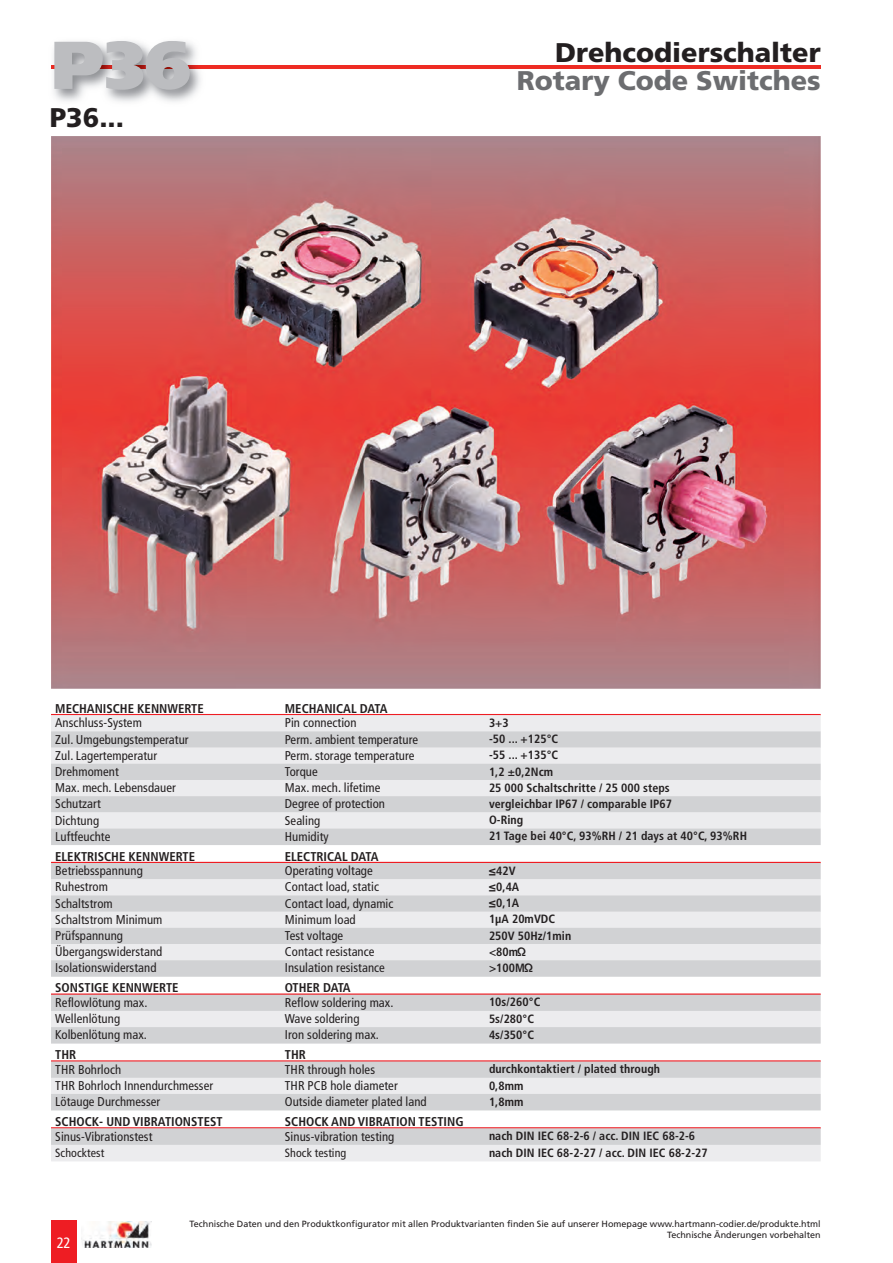
<style>
.page{position:relative;width:893px;height:1263px;background:#fff}
.page>*{position:absolute;margin:0;border:0;box-sizing:border-box;transform-origin:0 0}
.t1{font:900 67.5px "Frutiger LT";color:#bcbdc0}
.t2{font:900 27px "Frutiger LT";color:#231f20}
.t3{font:900 27px "Frutiger LT";color:#6c6d70}
.t4{font:condensed 15px "Frutiger LT";color:#fff}
.t5{font:condensed 12.75px "Frutiger LT";letter-spacing:.005em;color:#231f20}
.t6{font:700 condensed 12.75px "Frutiger LT";color:#231f20}
.t7{font:700 condensed 12.75px "Frutiger LT";letter-spacing:-.035em;color:#231f20}
.t8{font:700 condensed 12px "Frutiger LT";letter-spacing:.005em;color:#231f20}
.t9{font:condensed 12px "Frutiger LT";letter-spacing:.005em;color:#231f20}
.t10{font:9px/10.8px "Frutiger LT";color:#231f20;text-align:right}
</style>
<div class="page">
<img style="left:51px;top:136px;width:770px;height:553px">
<img style="left:62px;top:149px;width:721px;height:503px">
<div style="left:51px;top:1220px;width:26px;height:43px;background:#ee1d23"></div>
<img style="left:82px;top:1222px;width:69px;height:26px">
<hr style="left:51px;top:714px;width:770px;height:1px;background:#ee1d23">
<div style="left:51px;top:715px;width:770px;height:17px;background:#ececee"></div>
<div style="left:51px;top:731px;width:770px;height:17px;background:#d1d2d4"></div>
<div style="left:51px;top:747px;width:770px;height:17px;background:#ececee"></div>
<div style="left:51px;top:764px;width:770px;height:16px;background:#d1d2d4"></div>
<div style="left:51px;top:780px;width:770px;height:16px;background:#ececee"></div>
<div style="left:51px;top:796px;width:770px;height:17px;background:#d1d2d4"></div>
<div style="left:51px;top:812px;width:770px;height:17px;background:#ececee"></div>
<div style="left:51px;top:828px;width:770px;height:17px;background:#d1d2d4"></div>
<hr style="left:51px;top:862px;width:770px;height:1px;background:#ee1d23">
<div style="left:51px;top:863px;width:770px;height:16px;background:#d1d2d4"></div>
<div style="left:51px;top:879px;width:770px;height:17px;background:#ececee"></div>
<div style="left:51px;top:895px;width:770px;height:17px;background:#d1d2d4"></div>
<div style="left:51px;top:912px;width:770px;height:16px;background:#ececee"></div>
<div style="left:51px;top:928px;width:770px;height:16px;background:#d1d2d4"></div>
<div style="left:51px;top:944px;width:770px;height:16px;background:#ececee"></div>
<div style="left:51px;top:960px;width:770px;height:17px;background:#d1d2d4"></div>
<hr style="left:51px;top:993px;width:770px;height:2px;background:#ee1d23">
<div style="left:51px;top:995px;width:770px;height:16px;background:#d1d2d4"></div>
<div style="left:51px;top:1011px;width:770px;height:16px;background:#ececee"></div>
<div style="left:51px;top:1027px;width:770px;height:16px;background:#d1d2d4"></div>
<hr style="left:51px;top:1060px;width:770px;height:2px;background:#ee1d23">
<div style="left:51px;top:1061px;width:770px;height:17px;background:#d1d2d4"></div>
<div style="left:51px;top:1078px;width:770px;height:16px;background:#ececee"></div>
<div style="left:51px;top:1094px;width:770px;height:16px;background:#d1d2d4"></div>
<hr style="left:51px;top:1127px;width:770px;height:2px;background:#ee1d23">
<div style="left:51px;top:1128px;width:770px;height:17px;background:#d1d2d4"></div>
<div style="left:51px;top:1145px;width:770px;height:16px;background:#ececee"></div>
<img style="left:51px;top:41px;width:770px;height:61px">
<img style="left:51px;top:65px;width:770px;height:3px">
<h1 class="t1" style="left:51px;top:38px;width:141px">P36</h1>
<h2 class="t2" style="left:50px;top:107px;width:76px">P36...</h2>
<h2 class="t2" style="left:555px;top:41px;width:267px">Drehcodierschalter</h2>
<h2 class="t3" style="left:517px;top:70px;width:305px">Rotary Code Switches</h2>
<p class="t6" style="left:55px;top:703px;width:150px">MECHANISCHE KENNWERTE</p>
<p class="t6" style="left:285px;top:703px;width:104px">MECHANICAL DATA</p>
<p class="t5" style="left:55px;top:718px;width:88px">Anschluss-System</p>
<p class="t5" style="left:285px;top:718px;width:73px">Pin connection</p>
<p class="t8" style="left:489px;top:718px;width:21px">3+3</p>
<p class="t5" style="left:55px;top:734px;width:135px">Zul. Umgebungstemperatur</p>
<p class="t5" style="left:285px;top:734px;width:135px">Perm. ambient temperature</p>
<p class="t8" style="left:489px;top:734px;width:71px">-50 ... +125°C</p>
<p class="t5" style="left:55px;top:750px;width:104px">Zul. Lagertemperatur</p>
<p class="t5" style="left:285px;top:750px;width:131px">Perm. storage temperature</p>
<p class="t8" style="left:489px;top:750px;width:71px">-55 ... +135°C</p>
<p class="t5" style="left:55px;top:766px;width:65px">Drehmoment</p>
<p class="t5" style="left:285px;top:766px;width:34px">Torque</p>
<p class="t8" style="left:489px;top:766px;width:66px">1,2 ±0,2Ncm</p>
<p class="t5" style="left:55px;top:783px;width:122px">Max. mech. Lebensdauer</p>
<p class="t5" style="left:285px;top:783px;width:97px">Max. mech. lifetime</p>
<p class="t8" style="left:489px;top:783px;width:182px">25 000 Schaltschritte / 25 000 steps</p>
<p class="t5" style="left:55px;top:799px;width:47px">Schutzart</p>
<p class="t5" style="left:285px;top:799px;width:102px">Degree of protection</p>
<p class="t8" style="left:489px;top:799px;width:184px">vergleichbar IP67 / comparable IP67</p>
<p class="t5" style="left:55px;top:815px;width:45px">Dichtung</p>
<p class="t5" style="left:285px;top:815px;width:37px">Sealing</p>
<p class="t8" style="left:489px;top:815px;width:36px">O-Ring</p>
<p class="t5" style="left:55px;top:831px;width:57px">Luftfeuchte</p>
<p class="t5" style="left:285px;top:831px;width:45px">Humidity</p>
<p class="t8" style="left:489px;top:831px;width:259px">21 Tage bei 40°C, 93%RH / 21 days at 40°C, 93%RH</p>
<p class="t6" style="left:55px;top:851px;width:141px">ELEKTRISCHE KENNWERTE</p>
<p class="t6" style="left:285px;top:851px;width:95px">ELECTRICAL DATA</p>
<p class="t5" style="left:55px;top:866px;width:89px">Betriebsspannung</p>
<p class="t5" style="left:285px;top:866px;width:89px">Operating voltage</p>
<p class="t8" style="left:489px;top:866px;width:28px">≤42V</p>
<p class="t5" style="left:55px;top:882px;width:54px">Ruhestrom</p>
<p class="t5" style="left:285px;top:882px;width:96px">Contact load, static</p>
<p class="t8" style="left:489px;top:882px;width:32px">≤0,4A</p>
<p class="t5" style="left:55px;top:898px;width:59px">Schaltstrom</p>
<p class="t5" style="left:285px;top:898px;width:110px">Contact load, dynamic</p>
<p class="t8" style="left:489px;top:898px;width:32px">≤0,1A</p>
<p class="t5" style="left:55px;top:914px;width:109px">Schaltstrom Minimum</p>
<p class="t5" style="left:285px;top:914px;width:72px">Minimum load</p>
<p class="t8" style="left:489px;top:914px;width:68px">1µA 20mVDC</p>
<p class="t5" style="left:55px;top:930px;width:69px">Prüfspannung</p>
<p class="t5" style="left:285px;top:930px;width:60px">Test voltage</p>
<p class="t8" style="left:489px;top:931px;width:84px">250V 50Hz/1min</p>
<p class="t5" style="left:55px;top:947px;width:109px">Übergangswiderstand</p>
<p class="t5" style="left:285px;top:947px;width:91px">Contact resistance</p>
<p class="t8" style="left:489px;top:947px;width:40px">&lt;80mΩ</p>
<p class="t5" style="left:55px;top:963px;width:103px">Isolationswiderstand</p>
<p class="t5" style="left:285px;top:963px;width:101px">Insulation resistance</p>
<p class="t8" style="left:489px;top:963px;width:47px">&gt;100MΩ</p>
<p class="t6" style="left:55px;top:983px;width:125px">SONSTIGE KENNWERTE</p>
<p class="t7" style="left:285px;top:983px;width:67px">OTHER DATA</p>
<p class="t5" style="left:55px;top:997px;width:94px">Reflowlötung max.</p>
<p class="t5" style="left:285px;top:997px;width:110px">Reflow soldering max.</p>
<p class="t8" style="left:489px;top:997px;width:53px">10s/260°C</p>
<p class="t5" style="left:55px;top:1013px;width:66px">Wellenlötung</p>
<p class="t5" style="left:285px;top:1013px;width:76px">Wave soldering</p>
<p class="t8" style="left:489px;top:1014px;width:47px">5s/280°C</p>
<p class="t5" style="left:55px;top:1030px;width:93px">Kolbenlötung max.</p>
<p class="t5" style="left:285px;top:1030px;width:96px">Iron soldering max.</p>
<p class="t8" style="left:489px;top:1030px;width:47px">4s/350°C</p>
<p class="t6" style="left:55px;top:1050px;width:23px">THR</p>
<p class="t6" style="left:285px;top:1050px;width:23px">THR</p>
<p class="t5" style="left:55px;top:1064px;width:67px">THR Bohrloch</p>
<p class="t5" style="left:285px;top:1064px;width:92px">THR through holes</p>
<p class="t8" style="left:489px;top:1064px;width:173px">durchkontaktiert / plated through</p>
<p class="t5" style="left:55px;top:1080px;width:159px">THR Bohrloch Innendurchmesser</p>
<p class="t5" style="left:285px;top:1080px;width:114px">THR PCB hole diameter</p>
<p class="t8" style="left:489px;top:1080px;width:36px">0,8mm</p>
<p class="t5" style="left:55px;top:1097px;width:107px">Lötauge Durchmesser</p>
<p class="t5" style="left:285px;top:1097px;width:143px">Outside diameter plated land</p>
<p class="t8" style="left:489px;top:1097px;width:36px">1,8mm</p>
<p class="t6" style="left:55px;top:1116px;width:169px">SCHOCK- UND VIBRATIONSTEST</p>
<p class="t6" style="left:285px;top:1116px;width:180px">SCHOCK AND VIBRATION TESTING</p>
<p class="t5" style="left:55px;top:1131px;width:99px">Sinus-Vibrationstest</p>
<p class="t5" style="left:285px;top:1131px;width:111px">Sinus-vibration testing</p>
<p class="t8" style="left:489px;top:1131px;width:208px">nach DIN IEC 68-2-6 / acc. DIN IEC 68-2-6</p>
<p class="t9" style="left:55px;top:1148px;width:50px">Schocktest</p>
<p class="t9" style="left:285px;top:1148px;width:63px">Shock testing</p>
<p class="t8" style="left:489px;top:1148px;width:220px">nach DIN IEC 68-2-27 / acc. DIN IEC 68-2-27</p>
<p class="t4" style="left:57px;top:1237px;width:15px">22</p>
<p class="t10" style="left:190px;top:1219px;width:633px">Technische Daten und den Produktkonfigurator mit allen Produktvarianten finden Sie auf unserer Homepage www.hartmann-codier.de/produkte.html<br>Technische Änderungen vorbehalten</p>
</div>
